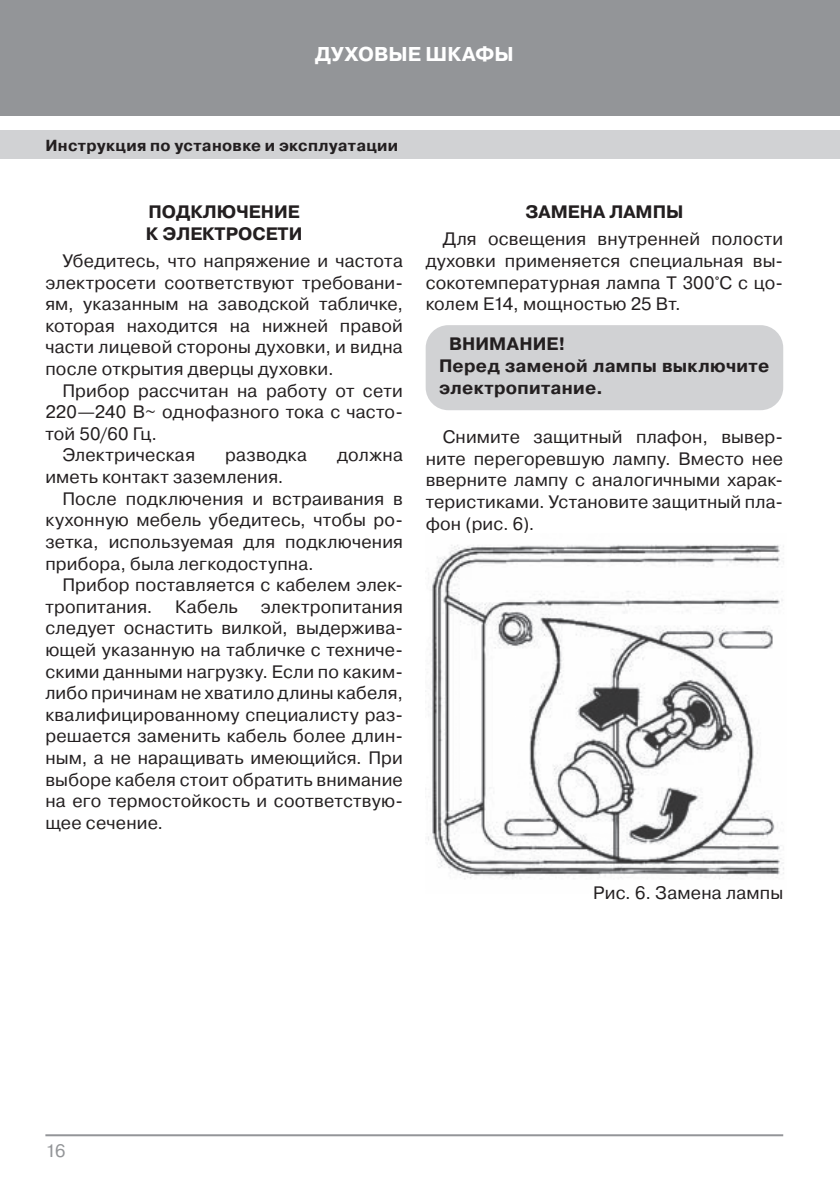
<style>
.page{position:relative;width:840px;height:1191px;background:#fff}
.page>*{position:absolute;margin:0;border:0;box-sizing:border-box;transform-origin:0 0}
.t1{font:700 20px "Pragmatica C";color:#fff}
.t2{font:18px/21.6px "Pragmatica C";letter-spacing:.01em;color:#231f20;text-align:justify}
.t3{font:700 18px/21.6px "Pragmatica C";letter-spacing:.01em;color:#231f20}
.t4{font:18px "Pragmatica C";color:#939598}
.t5{font:700 16px "Pragmatica C";letter-spacing:.02em;color:#231f20}
</style>
<div class="page">
<div style="left:0;top:0;width:839px;height:116px;background:#939598"></div>
<div style="left:0;top:130px;width:839px;height:29px;background:#d1d2d4"></div>
<hr style="left:45px;top:1134px;width:737px;height:2px;background:#939598">
<div style="left:425px;top:325px;width:357px;height:85px;background:#d1d2d4;border-radius:23px"></div>
<img style="left:425px;top:545px;width:359px;height:334px">
<p class="t1" style="left:315px;top:43px;width:200px">ДУХОВЫЕ ШКАФЫ</p>
<p class="t5" style="left:45px;top:136px;width:354px">Инструкция по установке и эксплуатации</p>
<p class="t3" style="left:146px;top:201px;width:158px">ПОДКЛЮЧЕНИЕ<br>К ЭЛЕКТРОСЕТИ</p>
<p class="t2" style="left:45px;top:250px;width:359px;text-indent:17px">Убедитесь, что напряжение и частота электросети соответствуют требовани&shy;ям, указанным на заводской табличке, которая находится на нижней правой части лицевой стороны духовки, и видна после открытия дверцы духовки.</p>
<p class="t2" style="left:62px;top:380px;width:342px">Прибор рассчитан на работу от сети</p>
<p class="t2" style="left:45px;top:401px;width:359px">220—240 В~ однофазного тока с часто-</p>
<p class="t2" style="left:45px;top:423px;width:113px">той 50/60 Гц.</p>
<p class="t2" style="left:62px;top:444px;width:134px">Электрическая</p>
<p class="t2" style="left:225px;top:444px;width:83px">разводка</p>
<p class="t2" style="left:337px;top:444px;width:67px">должна</p>
<p class="t2" style="left:45px;top:466px;width:239px">иметь контакт заземления.</p>
<p class="t2" style="left:62px;top:488px;width:342px">После подключения и встраивания в</p>
<p class="t2" style="left:45px;top:509px;width:359px">кухонную мебель убедитесь, чтобы ро-</p>
<p class="t2" style="left:45px;top:531px;width:359px">зетка, используемая для подключения</p>
<p class="t2" style="left:45px;top:552px;width:270px">прибора, была легкодоступна.</p>
<p class="t2" style="left:62px;top:574px;width:342px">Прибор поставляется с кабелем элек-</p>
<p class="t2" style="left:45px;top:596px;width:109px">тропитания.</p>
<p class="t2" style="left:175px;top:596px;width:64px">Кабель</p>
<p class="t2" style="left:45px;top:596px;width:359px;text-indent:215px">электропитания следует оснастить вилкой, выдержива&shy;ющей указанную на табличке с техниче&shy;скими данными нагрузку. Если по каким&shy;либо причинам не хватило длины кабеля, квалифицированному специалисту раз&shy;решается заменить кабель более длин&shy;ным, а не наращивать имеющийся. При выборе кабеля стоит обратить внимание на его термостойкость и соответствую&shy;щее сечение.</p>
<p class="t3" style="left:525px;top:201px;width:159px">ЗАМЕНА ЛАМПЫ</p>
<p class="t2" style="left:425px;top:228px;width:359px;text-indent:17px">Для освещения внутренней полости духовки применяется специальная вы&shy;сокотемпературная лампа Т 300°С с цо&shy;колем Е14, мощностью 25 Вт.</p>
<p class="t3" style="left:439px;top:333px;width:331px;text-indent:10px">ВНИМАНИЕ!<br>Перед заменой лампы выключите электропитание.</p>
<p class="t2" style="left:425px;top:426px;width:359px;text-indent:17px">Снимите защитный плафон, вывер&shy;ните перегоревшую лампу. Вместо нее вверните лампу с аналогичными харак&shy;теристиками. Установите защитный пла&shy;фон (рис. 6).</p>
<p class="t2" style="left:593px;top:881px;width:191px">Рис. 6. Замена лампы</p>
<p class="t4" style="left:45px;top:1140px;width:22px">16</p>
</div>
